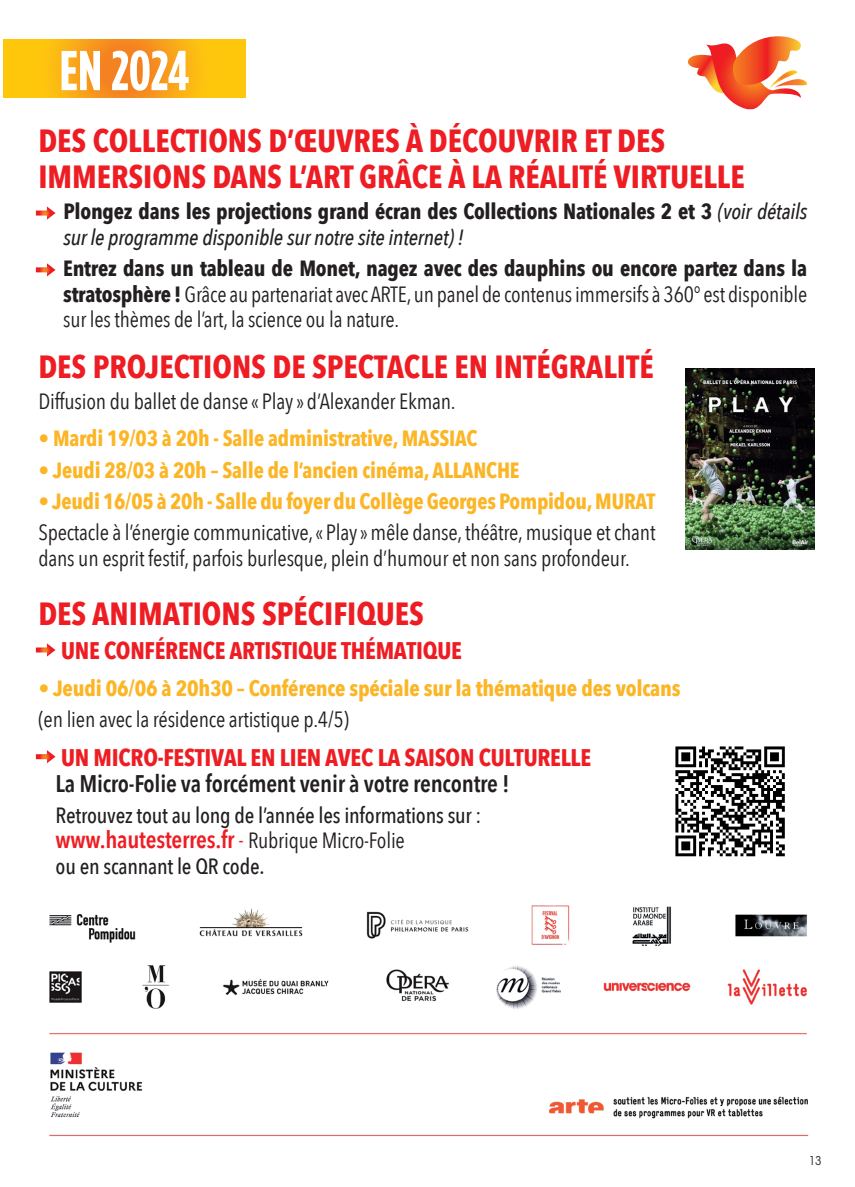
<style>
.page{position:relative;width:855px;height:1187px;background:#fff}
.page>*{position:absolute;margin:0;border:0;box-sizing:border-box;transform-origin:0 0}
.t1{font:700 56px "Gotham Condensed";letter-spacing:-.005em;color:#fff}
.t2{font:700 32px/36px "Avenir Next Condensed";color:#ee1d23}
.t3{font:700 24px "Avenir Next Condensed";letter-spacing:-.01em;color:#ee1d23}
.t4{font:600 24px "Avenir Next Condensed";letter-spacing:-.01em;color:#231f20}
.t5{font:600 24px "Avenir Next Condensed";letter-spacing:-.01em;color:#ee1d23}
.t6{font:22px/25.6px "Avenir Next Condensed";letter-spacing:-.01em;color:#231f20;text-align:justify}
.t7{font:700 22px "Avenir Next Condensed";letter-spacing:-.01em;color:#fcb525}
.t8{font:700 22px/25.6px "Avenir Next Condensed";letter-spacing:-.01em;color:#231f20}
.t9{font:500 22px "Avenir Next Condensed";letter-spacing:-.01em;color:#231f20}
.t10{font:condensed 12px "ITC Avant Garde Std";color:#231f20}
.s1{font-weight:500;font-style:italic}
.s2{font-weight:700}
.s3{font-weight:400}
.s4{font-weight:400;font-size:22px;color:#231f20}
</style>
<div class="page">
<svg style="left:3px;top:40px;width:243px;height:57px;background:#faab15"></svg>
<img style="left:49px;top:905px;width:760px;height:232px">
<img style="left:675px;top:746px;width:110px;height:111px">
<img style="left:686px;top:368px;width:128px;height:181px">
<svg style="left:687px;top:36px;width:120px;height:73px"></svg>
<svg style="left:36px;top:206px;width:20px;height:14px"></svg>
<svg style="left:36px;top:263px;width:20px;height:13px"></svg>
<svg style="left:36px;top:643px;width:20px;height:13px"></svg>
<svg style="left:36px;top:750px;width:20px;height:13px"></svg>
<h1 class="t1" style="left:60px;top:39px;width:131px">EN 2024</h1>
<h2 class="t2" style="left:38px;top:122px;width:708px">DES COLLECTIONS D’ŒUVRES À DÉCOUVRIR ET DES<br>IMMERSIONS DANS L’ART GRÂCE À LA RÉALITÉ VIRTUELLE</h2>
<p class="t8" style="left:63px;top:198px;width:745px">Plongez dans les projections grand écran des Collections Nationales 2 et 3 <span class="s1">(voir détails sur le programme disponible sur notre site internet) !</span></p>
<p class="t6" style="left:63px;top:254px;width:746px"><span class="s2">Entrez dans un tableau de Monet, nagez avec des dauphins ou encore partez dans la stratosphère !</span> Grâce au partenariat avec ARTE, un panel de contenus immersifs à 360° est disponible sur les thèmes de l’art, la science ou la nature.</p>
<h2 class="t2" style="left:38px;top:348px;width:617px">DES PROJECTIONS DE SPECTACLE EN INTÉGRALITÉ</h2>
<p class="t6" style="left:38px;top:388px;width:419px">Diffusion du ballet de danse « Play » d’Alexander Ekman.</p>
<p class="t7" style="left:38px;top:425px;width:441px">• Mardi 19/03 à 20h - Salle administrative, MASSIAC</p>
<p class="t7" style="left:38px;top:456px;width:483px">• Jeudi 28/03 à 20h – Salle de l’ancien cinéma, ALLANCHE</p>
<p class="t7" style="left:38px;top:487px;width:619px">• Jeudi 16/05 à 20h - Salle du foyer du Collège Georges Pompidou, MURAT</p>
<p class="t6" style="left:38px;top:518px;width:619px">Spectacle à l’énergie communicative, « Play » mêle danse, théâtre, musique et chant dans un esprit festif, parfois burlesque, plein d’humour et non sans profondeur.</p>
<h2 class="t2" style="left:38px;top:595px;width:387px">DES ANIMATIONS SPÉCIFIQUES</h2>
<p class="t3" style="left:61px;top:635px;width:402px">UNE CONFÉRENCE ARTISTIQUE THÉMATIQUE</p>
<p class="t7" style="left:38px;top:674px;width:644px">• Jeudi 06/06 à 20h30 – Conférence spéciale sur la thématique des volcans</p>
<p class="t6" style="left:38px;top:705px;width:312px">(en lien avec la résidence artistique p.4/5)</p>
<p class="t3" style="left:61px;top:743px;width:532px">UN MICRO-FESTIVAL EN LIEN AVEC LA SAISON CULTURELLE</p>
<p class="t4" style="left:56px;top:762px;width:456px">La Micro-Folie va forcément venir à votre rencontre !</p>
<p class="t9" style="left:56px;top:801px;width:427px">Retrouvez tout au long de l’année les informations sur :</p>
<p class="t5" style="left:56px;top:819px;width:351px">www.hautesterres.fr <span class="s3">-</span> <span class="s4">Rubrique Micro-Folie</span></p>
<p class="t9" style="left:56px;top:853px;width:210px">ou en scannant le QR code.</p>
<p class="t10" style="left:809px;top:1152px;width:14px">13</p>
</div>
